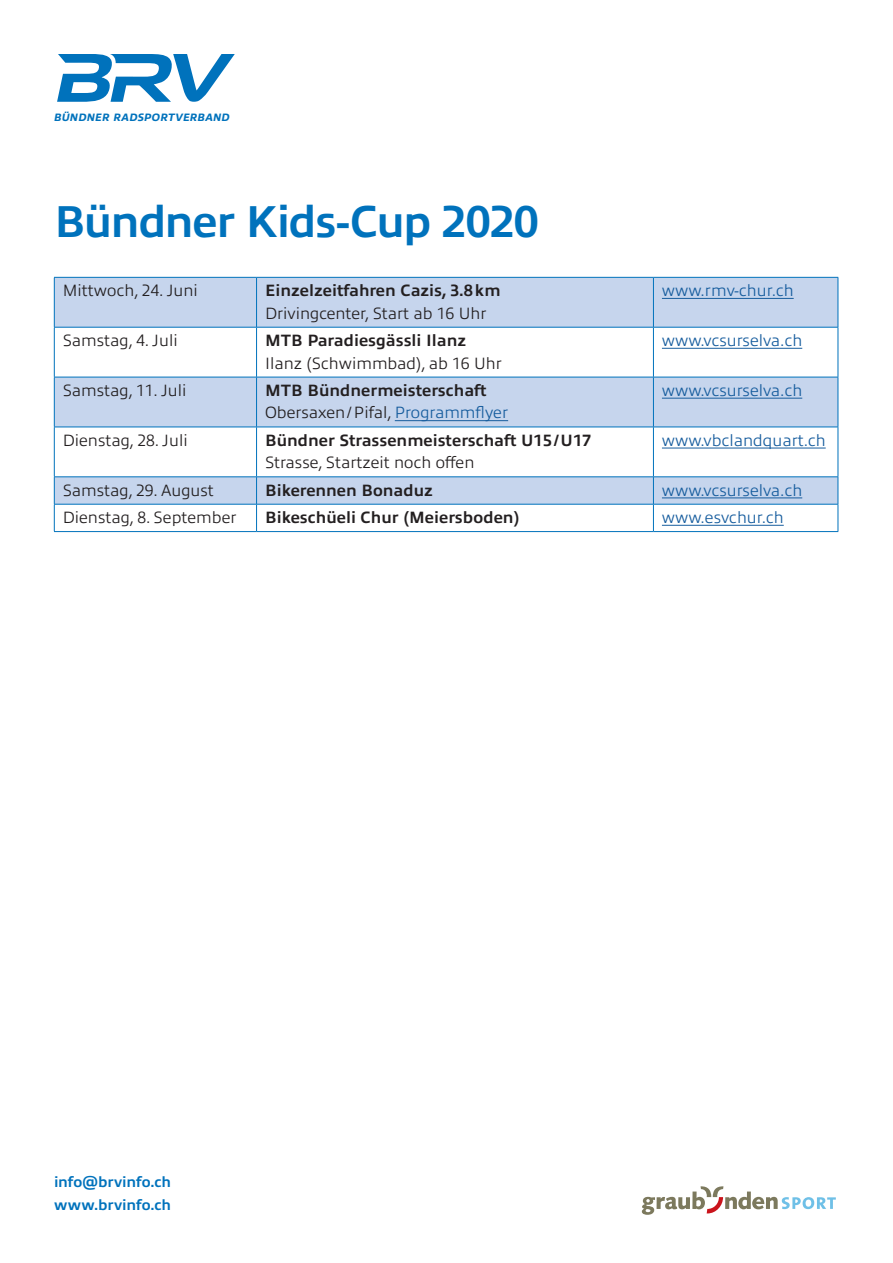
<style>
.page{position:relative;width:893px;height:1263px;background:#fff}
.page>*{position:absolute;margin:0;border:0;box-sizing:border-box;transform-origin:0 0}
.t1{font:700 45px "Allumi Std";letter-spacing:-.03em;color:#0072bc}
.t2{font:700 16.5px/22.5px "Allumi Std";color:#231f20}
.t3{font:300 16.5px "Allumi Std";color:#231f20}
.t4{font:300 16.5px "Allumi Std";color:#175d9e}
.t5{font:700 15px/22.5px "Allumi Std";color:#0072bc}
.t6{font:italic 800 10.8px "Allumi Std";letter-spacing:-.005em;color:#0072bc}
.s1{font-weight:300}
.s2{font-weight:300;color:#175d9e}
</style>
<div class="page">
<svg style="left:55px;top:278px;width:783px;height:226px;fill:#c6d5ed"></svg>
<hr style="left:54px;top:277px;width:203px;height:1px;background:#0072bc">
<hr style="left:54px;top:278px;width:1px;height:49px;background:#0072bc">
<hr style="left:257px;top:277px;width:396px;height:1px;background:#0072bc">
<hr style="left:256px;top:278px;width:1px;height:49px;background:#0072bc">
<hr style="left:653px;top:277px;width:185px;height:1px;background:#0072bc">
<hr style="left:653px;top:278px;width:1px;height:49px;background:#0072bc">
<hr style="left:838px;top:278px;width:1px;height:49px;background:#0072bc">
<hr style="left:54px;top:327px;width:203px;height:1px;background:#0072bc">
<hr style="left:54px;top:327px;width:1px;height:50px;background:#0072bc">
<hr style="left:257px;top:327px;width:396px;height:1px;background:#0072bc">
<hr style="left:256px;top:327px;width:1px;height:50px;background:#0072bc">
<hr style="left:653px;top:327px;width:185px;height:1px;background:#0072bc">
<hr style="left:653px;top:327px;width:1px;height:50px;background:#0072bc">
<hr style="left:838px;top:327px;width:1px;height:50px;background:#0072bc">
<hr style="left:54px;top:377px;width:203px;height:1px;background:#0072bc">
<hr style="left:54px;top:377px;width:1px;height:50px;background:#0072bc">
<hr style="left:257px;top:377px;width:396px;height:1px;background:#0072bc">
<hr style="left:256px;top:377px;width:1px;height:50px;background:#0072bc">
<hr style="left:653px;top:377px;width:185px;height:1px;background:#0072bc">
<hr style="left:653px;top:377px;width:1px;height:50px;background:#0072bc">
<hr style="left:838px;top:377px;width:1px;height:50px;background:#0072bc">
<hr style="left:54px;top:427px;width:203px;height:1px;background:#0072bc">
<hr style="left:54px;top:427px;width:1px;height:49px;background:#0072bc">
<hr style="left:257px;top:427px;width:396px;height:1px;background:#0072bc">
<hr style="left:256px;top:427px;width:1px;height:49px;background:#0072bc">
<hr style="left:653px;top:427px;width:185px;height:1px;background:#0072bc">
<hr style="left:653px;top:427px;width:1px;height:49px;background:#0072bc">
<hr style="left:838px;top:427px;width:1px;height:49px;background:#0072bc">
<hr style="left:54px;top:476px;width:203px;height:1px;background:#0072bc">
<hr style="left:257px;top:476px;width:396px;height:1px;background:#0072bc">
<hr style="left:653px;top:476px;width:185px;height:1px;background:#0072bc">
<hr style="left:54px;top:504px;width:203px;height:1px;background:#0072bc">
<svg style="left:54px;top:477px;width:1px;height:54px"></svg>
<hr style="left:257px;top:504px;width:396px;height:1px;background:#0072bc">
<svg style="left:256px;top:477px;width:1px;height:54px"></svg>
<hr style="left:653px;top:504px;width:185px;height:1px;background:#0072bc">
<svg style="left:653px;top:477px;width:1px;height:54px"></svg>
<svg style="left:838px;top:477px;width:1px;height:54px"></svg>
<hr style="left:54px;top:531px;width:203px;height:1px;background:#0072bc">
<hr style="left:257px;top:531px;width:396px;height:1px;background:#0072bc">
<hr style="left:653px;top:531px;width:185px;height:1px;background:#0072bc">
<hr style="left:662px;top:298px;width:132px;height:1px;background:#175d9e">
<hr style="left:662px;top:348px;width:140px;height:1px;background:#175d9e">
<hr style="left:395px;top:420px;width:113px;height:1px;background:#175d9e">
<hr style="left:662px;top:398px;width:140px;height:1px;background:#175d9e">
<hr style="left:662px;top:448px;width:164px;height:1px;background:#175d9e">
<hr style="left:662px;top:497px;width:140px;height:1px;background:#175d9e">
<hr style="left:662px;top:525px;width:122px;height:1px;background:#175d9e">
<svg style="left:57px;top:54px;width:178px;height:48px"></svg>
<svg style="left:642px;top:1186px;width:194px;height:29px"></svg>
<p class="t6" style="left:54px;top:112px;width:177px">BÜNDNER RADSPORTVERBAND</p>
<h1 class="t1" style="left:54px;top:197px;width:486px">Bündner Kids-Cup 2020</h1>
<p class="t3" style="left:63px;top:282px;width:137px">Mittwoch, 24. Juni</p>
<p class="t2" style="left:265px;top:279px;width:237px">Einzelzeitfahren Cazis, 3.8km</p>
<p class="t3" style="left:265px;top:304px;width:223px">Drivingcenter, Start ab 16 Uhr</p>
<p class="t3" style="left:63px;top:331px;width:116px">Samstag, 4. Juli</p>
<p class="t2" style="left:265px;top:329px;width:203px">MTB Paradiesgässli Ilanz</p>
<p class="t3" style="left:265px;top:354px;width:238px">Ilanz (Schwimmbad), ab 16 Uhr</p>
<p class="t4" style="left:662px;top:282px;width:133px">www.rmv-chur.ch</p>
<p class="t4" style="left:662px;top:331px;width:142px">www.vcsurselva.ch</p>
<p class="t3" style="left:63px;top:381px;width:125px">Samstag, 11. Juli</p>
<p class="t2" style="left:265px;top:379px;width:245px">MTB Bündnermeisterschaft<br><span class="s1">Obersaxen/Pifal,</span> <span class="s2">Programmflyer</span></p>
<p class="t4" style="left:662px;top:381px;width:142px">www.vcsurselva.ch</p>
<p class="t3" style="left:63px;top:431px;width:126px">Dienstag, 28. Juli</p>
<p class="t2" style="left:265px;top:429px;width:328px">Bündner Strassenmeisterschaft U15/U17</p>
<p class="t3" style="left:265px;top:454px;width:211px">Strasse, Startzeit noch offen</p>
<p class="t4" style="left:662px;top:431px;width:165px">www.vbclandquart.ch</p>
<p class="t3" style="left:63px;top:481px;width:153px">Samstag, 29. August</p>
<p class="t2" style="left:265px;top:479px;width:169px">Bikerennen Bonaduz</p>
<p class="t4" style="left:662px;top:481px;width:142px">www.vcsurselva.ch</p>
<p class="t3" style="left:63px;top:508px;width:175px">Dienstag, 8. September</p>
<p class="t2" style="left:265px;top:506px;width:256px">Bikeschüeli Chur (Meiersboden)</p>
<p class="t4" style="left:662px;top:508px;width:123px">www.esvchur.ch</p>
<p class="t5" style="left:54px;top:1171px;width:119px">info@brvinfo.ch www.brvinfo.ch</p>
</div>
